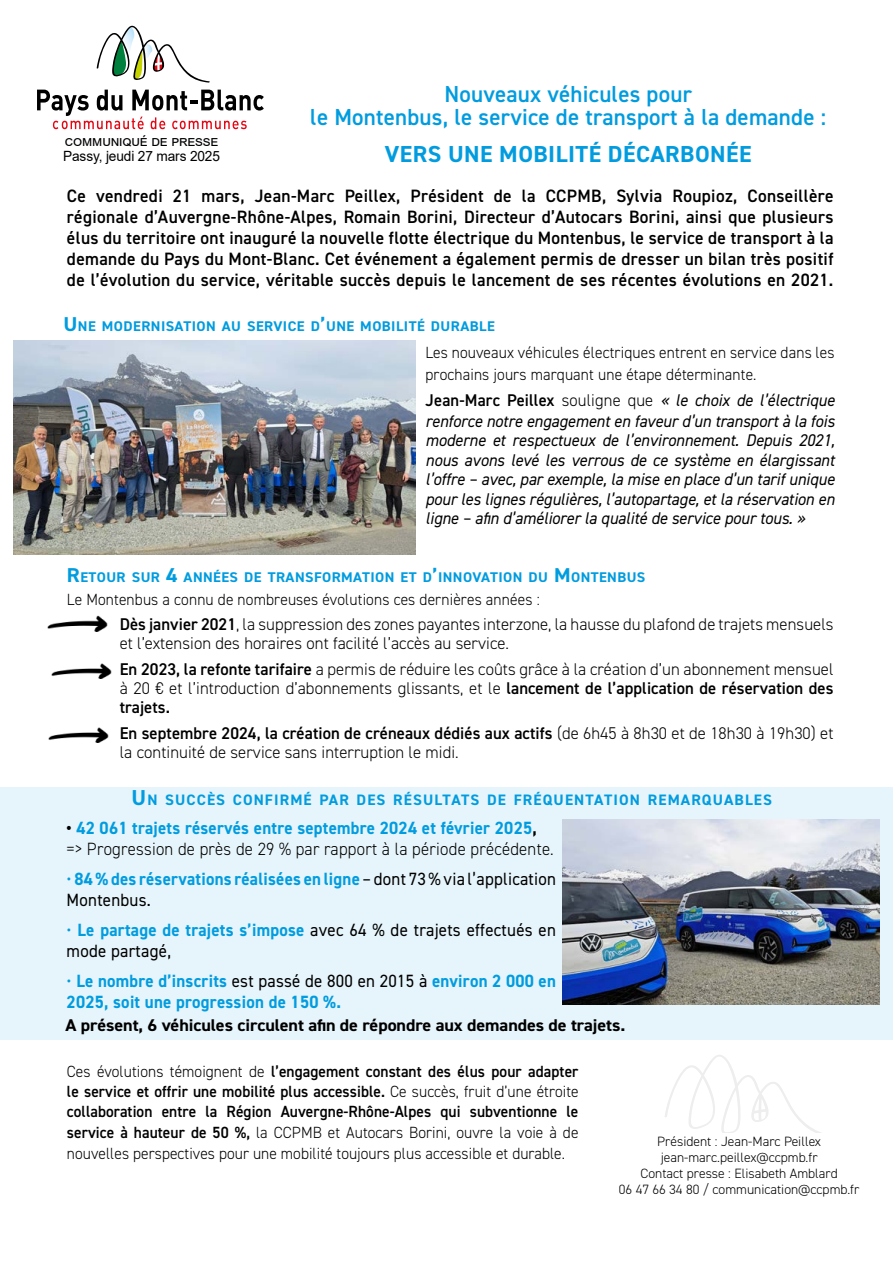
<style>
.page{position:relative;width:893px;height:1263px;background:#fff}
.page>*{position:absolute;margin:0;border:0;box-sizing:border-box;transform-origin:0 0}
.t1{font:600 23.1px/22.5px "DIN2014";letter-spacing:.01em;color:#019cdf;text-align:center}
.t2{font:700 23.1px "DIN2014";letter-spacing:.02em;color:#019cdf}
.t3{font:600 17.85px/21px "DIN2014";letter-spacing:.02em;color:#000;text-align:justify}
.t4{font:700 17.7px/21px "DIN2014";letter-spacing:.015em;color:#019cdf;scale:.95 1}
.t5{font:300 17.7px/21px "DIN2014";letter-spacing:.015em;color:#000;scale:.94 1}
.t6{font:17.7px/21px "DIN2014";letter-spacing:.015em;color:#000;scale:.95 1}
.t7{font:300 16.95px/18.8px "DIN2014";letter-spacing:.005em;color:#000}
.t8{font:italic 16.95px/19.5px "DIN2014";color:#000;scale:.95 1}
.t9{font:700 16.95px "DIN2014";letter-spacing:-.005em;color:#000;scale:1.07 1}
.t10{font:600 16.2px/20.4px "DIN2014";letter-spacing:.005em;color:#000;text-align:justify;scale:.95 1}
.t11{font:300 16.2px/22.5px "DIN2014";letter-spacing:.01em;color:#000;scale:.95 1}
.t12{font:700 15.15px "DIN2014";letter-spacing:.07em;color:#019cdf}
.t13{font:700 14.1px "DIN2014";letter-spacing:.03em;color:#019cdf;scale:1.05 1}
.t14{font:14.1px/15px "Arial";letter-spacing:-.01em;color:#000}
.t15{font:300 13.5px/16.2px "DIN2014";color:#000;text-align:center}
.s1{font-size:20.1px}
.s2{font-weight:600;font-style:normal}
.s3{font-weight:300;font-style:normal}
.s4{font-weight:600}
.s5{font-size:21.6px}
.s6{font-weight:700}
.s7{font-weight:700;color:#019cdf}
.s8{font-weight:400}
.s9{font-weight:400;color:#000}
.s10{color:#019cdf}
.s11{font-weight:300}
</style>
<div class="page">
<div style="left:0;top:787px;width:893px;height:253px;background:#e6f5fb"></div>
<svg style="left:37px;top:90px;width:227px;height:39px"></svg>
<svg style="left:97px;top:26px;width:113px;height:57px"></svg>
<svg style="left:665px;top:1055px;width:156px;height:78px"></svg>
<img style="left:47px;top:615px;width:61px;height:16px">
<img style="left:51px;top:663px;width:61px;height:15px">
<img style="left:48px;top:727px;width:61px;height:15px">
<img style="left:14px;top:341px;width:402px;height:213px">
<img style="left:562px;top:819px;width:318px;height:185px">
<h1 class="t1" style="left:310px;top:83px;width:517px">Nouveaux véhicules pour<br>le Montenbus, le service de transport à la demande :</h1>
<h1 class="t2" style="left:385px;top:139px;width:368px">VERS UNE MOBILITÉ DÉCARBONÉE</h1>
<p class="t3" style="left:67px;top:185px;width:768px">Ce vendredi 21 mars, Jean-Marc Peillex, Président de la CCPMB, Sylvia Roupioz, Conseillère régionale d’Auvergne-Rhône-Alpes, Romain Borini, Directeur d’Autocars Borini, ainsi que plusieurs élus du territoire ont inauguré la nouvelle flotte électrique du Montenbus, le service de transport à la demande du Pays du Mont-Blanc. Cet événement a également permis de dresser un bilan très positif de l’évolution du service, véritable succès depuis le lancement de ses récentes évolutions en 2021.</p>
<p class="t14" style="left:63px;top:133px;width:158px">communiqué de presse<br>Passy, jeudi 27 mars 2025</p>
<p class="t13" style="left:64px;top:317px;width:412px"><span class="s1">U</span> NE MODERNISATION AU SERVICE D<span class="s1">’</span>UNE MOBILITÉ DURABLE</p>
<p class="t11" style="left:425px;top:341px;width:432px">Les nouveaux véhicules électriques entrent en service dans les prochains jours marquant une étape déterminante.</p>
<p class="t8" style="left:425px;top:389px;width:432px;line-height:21px"><span class="s2">Jean-Marc Peillex</span> <span class="s3">souligne que</span> « le choix de l’électrique renforce notre engagement en faveur d’un transport à la fois</p>
<p class="t8" style="left:425px;top:430px;width:432px;text-align:justify">moderne et respectueux de l’environnement. Depuis 2021, nous avons levé les verrous de ce système en élargissant l’offre – avec, par exemple, la mise en place d’un tarif unique pour les lignes régulières, l’autopartage, et la réservation en ligne – afin d’améliorer la qualité de service pour tous. »</p>
<p class="t13" style="left:67px;top:568px;width:552px"><span class="s1">R</span>ETOUR SUR <span class="s1">4</span> ANNÉES DE TRANSFORMATION ET D<span class="s1">’</span>INNOVATION DU <span class="s1">M</span> ONTENBUS</p>
<p class="t11" style="left:67px;top:588px;width:499px">Le Montenbus a connu de nombreuses évolutions ces dernières années :</p>
<p class="t7" style="left:120px;top:615px;width:715px"><span class="s4">Dès janvier 2021</span>, la suppression des zones payantes interzone, la hausse du plafond de trajets mensuels et l’extension des horaires ont facilité l’accès au service.</p>
<p class="t7" style="left:120px;top:660px;width:715px;text-align:justify"><span class="s4">En 2023, la refonte tarifaire</span> a permis de réduire les coûts grâce à la création d’un abonnement mensuel à 20 € et l’introduction d’abonnements glissants, et le <span class="s4">lancement de l’application de réservation des trajets.</span></p>
<p class="t7" style="left:120px;top:724px;width:715px"><span class="s4">En septembre 2024, la création de créneaux dédiés aux actifs</span> (de 6h45 à 8h30 et de 18h30 à 19h30) et la continuité de service sans interruption le midi.</p>
<p class="t12" style="left:132px;top:790px;width:642px"><span class="s5">U</span> N SUCCÈS CONFIRMÉ PAR DES RÉSULTATS DE FRÉQUENTATION REMARQUABLES</p>
<p class="t5" style="left:67px;top:817px;width:520px"><span class="s6">•</span> <span class="s7">42 061 trajets réservés entre septembre 2024 et février 2025</span><span class="s6">, </span>=&gt; Progression de près de 29 % par rapport à la période précédente.</p>
<p class="t4" style="left:67px;top:868px;width:517px"><span class="s8">•</span> 84 % des réservations réalisées en ligne <span class="s9">– dont 73 % via l’application<br>Montenbus.</span></p>
<p class="t6" style="left:67px;top:919px;width:517px"><span class="s10">•</span> <span class="s7">Le partage de trajets s’impose</span> avec 64 % de trajets effectués en mode partagé,</p>
<p class="t4" style="left:67px;top:970px;width:517px"><span class="s8">•</span> Le nombre d’inscrits <span class="s9">est passé de 800 en 2015 à</span> environ 2 000 en<br>2025, soit une progression de 150 %.</p>
<p class="t9" style="left:66px;top:1014px;width:525px">A présent, 6 véhicules circulent afin de répondre aux demandes de trajets.</p>
<p class="t10" style="left:67px;top:1061px;width:540px"><span class="s11">Ces évolutions témoignent de</span> l’engagement constant des élus pour adapter le service et offrir une mobilité plus accessible. <span class="s11">Ce succès, fruit d’une étroite </span>collaboration entre la Région Auvergne-Rhône-Alpes qui subventionne le service à hauteur de 50 %, <span class="s11">la CCPMB et Autocars Borini, ouvre la voie à de nouvelles perspectives pour une mobilité toujours plus accessible et durable.</span></p>
<p class="t15" style="left:619px;top:1133px;width:242px">Président : Jean-Marc Peillex jean-marc.peillex@ccpmb.fr<br>Contact presse : Elisabeth Amblard<br>06 47 66 34 80 / communication@ccpmb.fr</p>
</div>
